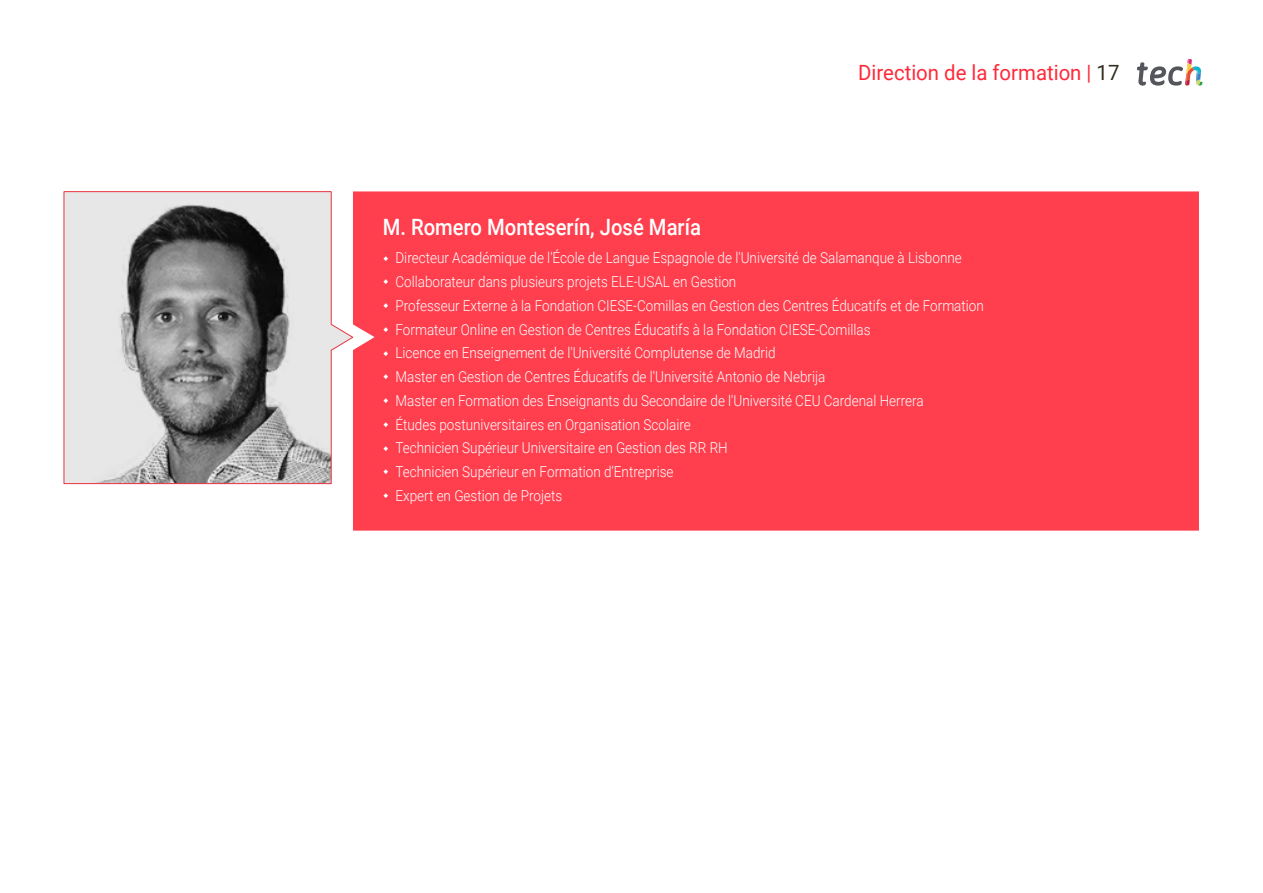
<style>
.page{position:relative;width:1263px;height:893px;background:#fff}
.page>*{position:absolute;margin:0;border:0;box-sizing:border-box;transform-origin:0 0}
.t1{font:500 22.5px "Roboto";color:#fff;scale:.9 1}
.t2{font:21px "Roboto";color:#ff293a}
.t3{font:300 15px/23.7px "Roboto";color:#fff;scale:.9 1}
.s1{color:#312e20}
</style>
<div class="page">
<svg style="left:1137px;top:59px;width:65px;height:27px"></svg>
<div style="left:353px;top:191px;width:846px;height:340px;background:#ff3e4e"></div>
<svg style="left:64px;top:191px;width:289px;height:293px;background:#afadad"></svg>
<svg style="left:384px;top:256px;width:4px;height:5px"></svg>
<svg style="left:384px;top:279px;width:4px;height:5px"></svg>
<svg style="left:384px;top:303px;width:4px;height:5px"></svg>
<svg style="left:384px;top:327px;width:4px;height:5px"></svg>
<svg style="left:384px;top:351px;width:4px;height:5px"></svg>
<svg style="left:384px;top:374px;width:4px;height:5px"></svg>
<svg style="left:384px;top:398px;width:4px;height:5px"></svg>
<svg style="left:384px;top:422px;width:4px;height:5px"></svg>
<svg style="left:384px;top:446px;width:4px;height:5px"></svg>
<svg style="left:384px;top:469px;width:4px;height:5px"></svg>
<svg style="left:384px;top:493px;width:4px;height:5px"></svg>
<h2 class="t2" style="left:858px;top:57px;width:263px">Direction de la formation | <span class="s1">17</span></h2>
<h1 class="t1" style="left:383px;top:211px;width:355px">M. Romero Monteserín, José María</h1>
<p class="t3" style="left:395px;top:246px;width:655px">Directeur Académique de l'École de Langue Espagnole de l'Université de Salamanque à Lisbonne Collaborateur dans plusieurs projets ELE-USAL en Gestion<br>Professeur Externe à la Fondation CIESE-Comillas en Gestion des Centres Éducatifs et de Formation Formateur Online en Gestion de Centres Éducatifs à la Fondation CIESE-Comillas<br>Licence en Enseignement de l'Université Complutense de Madrid<br>Master en Gestion de Centres Éducatifs de l'Université Antonio de Nebrija<br>Master en Formation des Enseignants du Secondaire de l'Université CEU Cardenal Herrera<br>Études postuniversitaires en Organisation Scolaire<br>Technicien Supérieur Universitaire en Gestion des RR RH<br>Technicien Supérieur en Formation d’Entreprise<br>Expert en Gestion de Projets</p>
</div>
